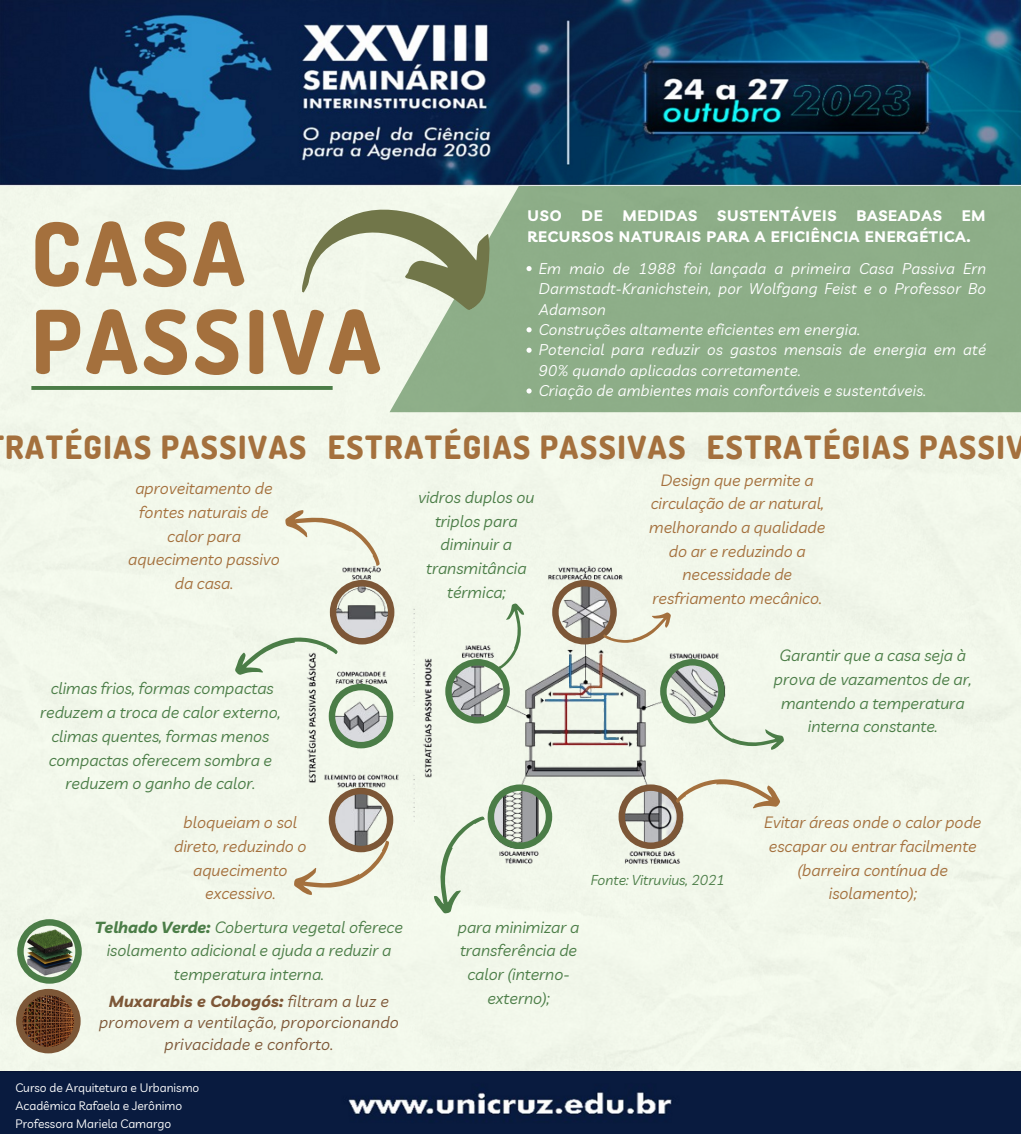
<style>
.page{position:relative;width:1021px;height:1134px;background:#fff}
.page>*{position:absolute;margin:0;border:0;box-sizing:border-box;transform-origin:0 0}
.t1{font:800 88px/87.9px "Dosis";letter-spacing:.05em;color:#a4703d}
.t2{font:800 32px "Dosis";letter-spacing:.05em;color:#a4703d}
.t3{font:italic 16px/23.7px "Livvic";color:#4b7d47;text-align:center}
.t4{font:italic 16px/23.7px "Livvic";color:#a4703d;text-align:center}
.t5{font:italic 16px/21.3px "Livvic";letter-spacing:.015em;color:#7d5737;text-align:center}
.t6{font:italic 15.2px/20.4px "Livvic";letter-spacing:.015em;color:#fff;text-align:justify}
.t7{font:700 15.2px/21px "Livvic";letter-spacing:.05em;color:#fff}
.t8{font:italic 14px "Livvic";color:#4b7d47}
.t9{font:12px "Livvic";color:#fff}
.s1{font-weight:700}
</style>
<div class="page">
<div style="left:389px;top:0;width:632px;height:412px;background:#8dae88"></div>
<img style="left:0;top:0;width:1021px;height:185px">
<img style="left:0;top:1071px;width:1021px;height:63px">
<svg style="left:281px;top:161px;width:235px;height:217px;fill:#f1f6ea"></svg>
<img style="left:281px;top:558px;width:469px;height:313px">
<svg style="left:426px;top:784px;width:126px;height:133px;background:#d5dfcf"></svg>
<svg style="left:618px;top:774px;width:164px;height:75px;background:#d7d5c6"></svg>
<svg style="left:445px;top:601px;width:83px;height:123px;background:#ccd7c7"></svg>
<svg style="left:281px;top:502px;width:108px;height:65px;background:#ebebdb"></svg>
<svg style="left:660px;top:659px;width:126px;height:96px;background:#d3dece"></svg>
<svg style="left:552px;top:580px;width:124px;height:73px;background:#d2cfc1"></svg>
<svg style="left:290px;top:788px;width:108px;height:115px;background:#dbd9ca"></svg>
<svg style="left:230px;top:580px;width:164px;height:168px;background:#d8decf"></svg>
<svg style="left:16px;top:919px;width:66px;height:134px;background:#89856b"></svg>
<svg style="left:526px;top:266px;width:5px;height:5px"></svg>
<svg style="left:526px;top:327px;width:5px;height:5px"></svg>
<svg style="left:526px;top:348px;width:5px;height:5px"></svg>
<svg style="left:526px;top:388px;width:5px;height:6px"></svg>
<svg style="left:31px;top:386px;width:302px;height:4px"></svg>
<p class="t1" style="left:31px;top:207px;width:350px">CASA<br>PASSIVA</p>
<p class="t7" style="left:527px;top:205px;width:36px">USO</p>
<p class="t7" style="left:581px;top:205px;width:23px">DE</p>
<p class="t7" style="left:622px;top:205px;width:76px">MEDIDAS</p>
<p class="t7" style="left:717px;top:205px;width:121px">SUSTENTÁVEIS</p>
<p class="t7" style="left:856px;top:205px;width:87px">BASEADAS</p>
<p class="t7" style="left:527px;top:205px;width:459px;text-indent:434px">EM<br>RECURSOS NATURAIS PARA A EFICIÊNCIA ENERGÉTICA.</p>
<p class="t6" style="left:539px;top:258px;width:449px">Em maio de 1988 foi lançada a primeira Casa Passiva Ern Darmstadt-Kranichstein, por Wolfgang Feist e o Professor Bo Adamson</p>
<p class="t6" style="left:539px;top:319px;width:323px">Construções altamente eficientes em energia.</p>
<p class="t6" style="left:539px;top:340px;width:449px">Potencial para reduzir os gastos mensais de energia em até<br>90% quando aplicadas corretamente.</p>
<p class="t6" style="left:539px;top:380px;width:389px">Criação de ambientes mais confortáveis e sustentáveis.</p>
<p class="t2" style="left:5px;top:426px;width:303px">RATÉGIAS PASSIVAS</p>
<p class="t2" style="left:328px;top:426px;width:359px">ESTRATÉGIAS PASSIVAS</p>
<p class="t2" style="left:707px;top:426px;width:320px">ESTRATÉGIAS PASSIV</p>
<p class="t4" style="left:128px;top:476px;width:153px">aproveitamento de fontes naturais de calor para aquecimento passivo da casa.</p>
<p class="t3" style="left:418px;top:485px;width:118px">vidros duplos ou triplos para diminuir a transmitância térmica;</p>
<p class="t4" style="left:649px;top:468px;width:178px">Design que permite a circulação de ar natural, melhorando a qualidade do ar e reduzindo a necessidade de resfriamento mecânico.</p>
<p class="t3" style="left:40px;top:677px;width:242px">climas frios, formas compactas reduzem a troca de calor externo, climas quentes, formas menos compactas oferecem sombra e reduzem o ganho de calor.</p>
<p class="t4" style="left:174px;top:810px;width:134px">bloqueiam o sol direto, reduzindo o aquecimento excessivo.</p>
<p class="t3" style="left:95px;top:915px;width:309px"><span class="s1">Telhado Verde:</span> Cobertura vegetal oferece isolamento adicional e ajuda a reduzir a temperatura interna.</p>
<p class="t5" style="left:99px;top:991px;width:301px"><span class="s1">Muxarabis e Cobogós:</span> filtram a luz e promovem a ventilação, proporcionando privacidade e conforto.</p>
<p class="t9" style="left:16px;top:1080px;width:185px">Curso de Arquitetura e Urbanismo</p>
<p class="t9" style="left:16px;top:1098px;width:168px">Acadêmica Rafaela e Jerônimo</p>
<p class="t9" style="left:16px;top:1116px;width:157px">Professora Mariela Camargo</p>
<p class="t8" style="left:591px;top:871px;width:136px">Fonte: Vitruvius, 2021</p>
<p class="t3" style="left:458px;top:915px;width:123px">para minimizar a transferência de calor (interno&shy;externo);</p>
<p class="t3" style="left:774px;top:643px;width:199px">Garantir que a casa seja à prova de vazamentos de ar, mantendo a temperatura interna constante.</p>
<p class="t4" style="left:764px;top:810px;width:219px">Evitar áreas onde o calor pode escapar ou entrar facilmente (barreira contínua de isolamento);</p>
</div>
